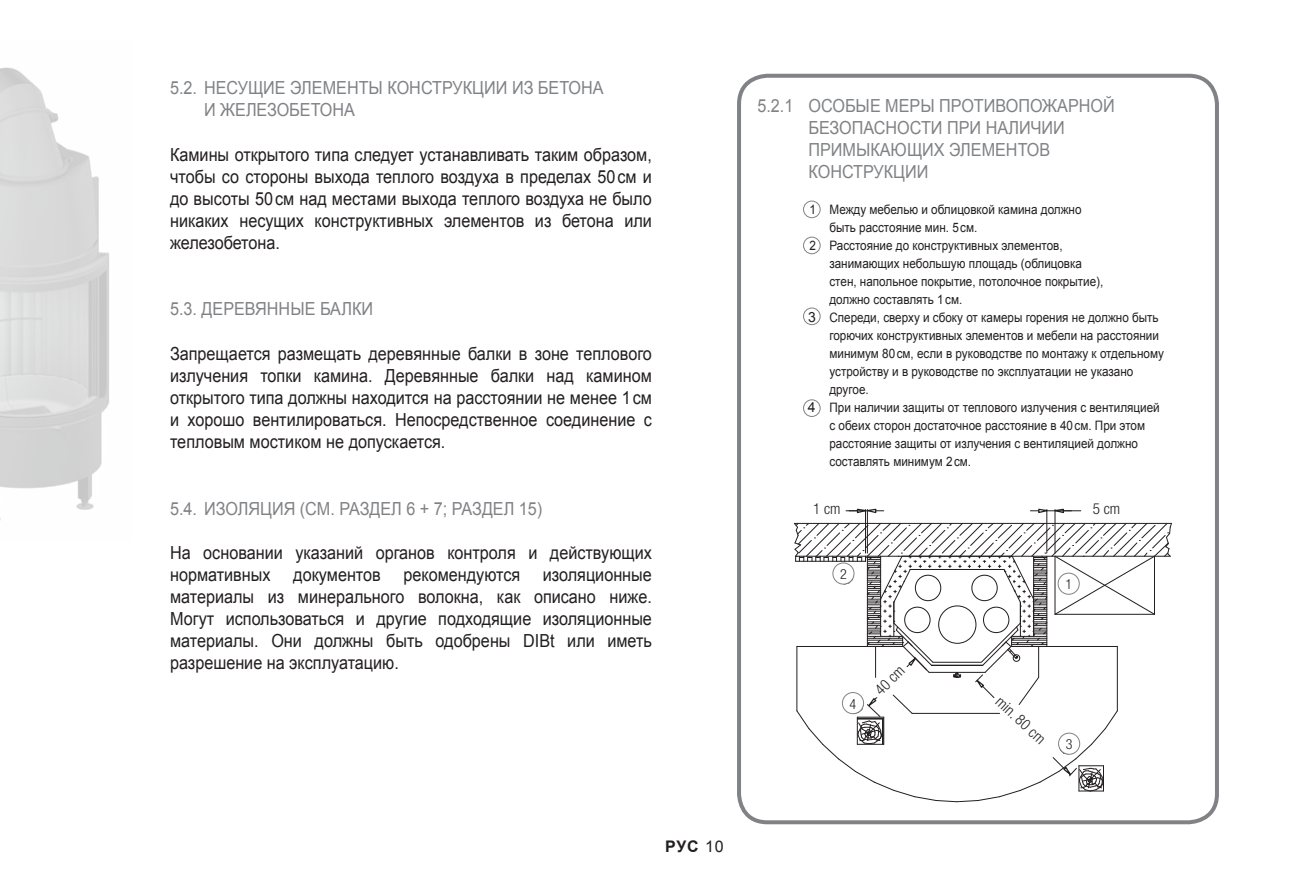
<style>
.page{position:relative;width:1304px;height:885px;background:#fff}
.page>*{position:absolute;margin:0;border:0;box-sizing:border-box;transform-origin:0 0}
.t1{font:18px/22.2px "Arial";color:#231f20;text-align:justify;scale:.9 1}
.t2{font:18px/22px "Arial";color:#808285;scale:.9 1}
.t3{font:700 16px "Arial";color:#231f20}
.t4{font:300 condensed 15.2px "Helvetica Neue";color:#231f20}
.t5{font:300 condensed 14px "Helvetica Neue";color:#231f20}
.t6{font:14px "Arial";color:#231f20}
.t7{font:13px "Arial";color:#231f20;scale:.9 1}
.s1{font-weight:400}
</style>
<div class="page">
<img style="left:0;top:67px;width:109px;height:454px">
<div style="left:737px;top:74px;width:482px;height:750px;border:4px solid #808285;border-radius:28px"></div>
<div style="left:803px;top:200px;width:18px;height:18px;border:1px solid #808285;border-radius:50%"></div>
<div style="left:803px;top:236px;width:18px;height:18px;border:1px solid #808285;border-radius:50%"></div>
<div style="left:803px;top:307px;width:18px;height:18px;border:1px solid #808285;border-radius:50%"></div>
<div style="left:803px;top:399px;width:18px;height:18px;border:1px solid #808285;border-radius:50%"></div>
<hr style="left:867px;top:509px;width:1px;height:44px;background:#231f20">
<hr style="left:865px;top:509px;width:1px;height:44px;background:#231f20">
<svg style="left:846px;top:508px;width:38px;height:6px"></svg>
<hr style="left:1055px;top:509px;width:1px;height:44px;background:#231f20">
<hr style="left:1046px;top:509px;width:1px;height:44px;background:#231f20">
<svg style="left:1030px;top:508px;width:51px;height:6px"></svg>
<svg style="left:794px;top:522px;width:378px;height:280px"></svg>
<div style="left:938px;top:605px;width:38px;height:38px;border:1px solid #231f20;border-radius:50%"></div>
<div style="left:1013px;top:654px;width:7px;height:7px;border:1px solid #231f20;border-radius:50%"></div>
<div style="left:915px;top:574px;width:26px;height:27px;border:1px solid #231f20;border-radius:50%"></div>
<div style="left:971px;top:574px;width:27px;height:27px;border:1px solid #231f20;border-radius:50%"></div>
<div style="left:983px;top:606px;width:26px;height:27px;border:1px solid #231f20;border-radius:50%"></div>
<div style="left:904px;top:606px;width:27px;height:27px;border:1px solid #231f20;border-radius:50%"></div>
<div style="left:833px;top:563px;width:21px;height:21px;background:#fff;border-radius:50%"></div>
<div style="left:832px;top:562px;width:22px;height:22px;border:1px solid #808285;border-radius:50%"></div>
<div style="left:1058px;top:573px;width:21px;height:21px;background:#fff;border-radius:50%"></div>
<div style="left:1058px;top:572px;width:22px;height:22px;border:1px solid #808285;border-radius:50%"></div>
<div style="left:842px;top:692px;width:22px;height:21px;background:#fff;border-radius:50%"></div>
<div style="left:842px;top:692px;width:22px;height:22px;border:1px solid #808285;border-radius:50%"></div>
<div style="left:1059px;top:733px;width:21px;height:21px;background:#fff;border-radius:50%"></div>
<div style="left:1058px;top:732px;width:22px;height:22px;border:1px solid #808285;border-radius:50%"></div>
<p class="t2" style="left:204px;top:77px;width:445px;text-indent:-34px">5.2. НЕСУЩИЕ ЭЛЕМЕНТЫ КОНСТРУКЦИИ ИЗ БЕТОНА<br>И ЖЕЛЕЗОБЕТОНА</p>
<p class="t1" style="left:170px;top:143px;width:537px">Камины открытого типа следует устанавливать таким образом, чтобы со стороны выхода теплого воздуха в пределах 50см и до высоты 50см над местами выхода теплого воздуха не было никаких несущих конструктивных элементов из бетона или железобетона.</p>
<p class="t2" style="left:170px;top:298px;width:227px">5.3. ДЕРЕВЯННЫЕ БАЛКИ</p>
<p class="t1" style="left:170px;top:342px;width:537px">Запрещается размещать деревянные балки в зоне теплового излучения топки камина. Деревянные балки над камином открытого типа должны находится на расстоянии не менее 1см и хорошо вентилироваться. Непосредственное соединение с тепловым мостиком не допускается.</p>
<p class="t2" style="left:170px;top:497px;width:415px">5.4. ИЗОЛЯЦИЯ (СМ. РАЗДЕЛ 6 + 7; РАЗДЕЛ 15)</p>
<p class="t1" style="left:170px;top:541px;width:537px">На основании указаний органов контроля и действующих нормативных</p>
<p class="t1" style="left:170px;top:563px;width:537px;text-indent:373px">изоляционные материалы из минерального волокна, как описано ниже.<br>Могут использоваться и другие подходящие изоляционные материалы. Они должны быть одобрены DIBt или иметь разрешение на эксплуатацию.</p>
<p class="t1" style="left:293px;top:563px;width:99px">документов</p>
<p class="t1" style="left:403px;top:563px;width:131px">рекомендуются</p>
<p class="t2" style="left:808px;top:95px;width:342px;text-indent:-51px">5.2.1 ОСОБЫЕ МЕРЫ ПРОТИВОПОЖАРНОЙ<br>БЕЗОПАСНОСТИ ПРИ НАЛИЧИИ<br>ПРИМЫКАЮЩИХ ЭЛЕМЕНТОВ<br>КОНСТРУКЦИИ</p>
<p class="t7" style="left:809px;top:201px;width:304px">1 Между мебелью и облицовкой камина должно</p>
<p class="t7" style="left:829px;top:219px;width:166px">быть расстояние мин. 5см.</p>
<p class="t7" style="left:809px;top:237px;width:283px">2 Расстояние до конструктивных элементов,</p>
<p class="t7" style="left:829px;top:255px;width:282px">занимающих небольшую площадь (облицовка</p>
<p class="t7" style="left:829px;top:273px;width:306px">стен, напольное покрытие, потолочное покрытие),</p>
<p class="t7" style="left:829px;top:291px;width:149px">должно составлять 1см.</p>
<p class="t7" style="left:829px;top:309px;width:367px">Спереди, сверху и сбоку от камеры горения не должно быть</p>
<p class="t7" style="left:829px;top:327px;width:368px">горючих конструктивных элементов и мебели на расстоянии</p>
<p class="t7" style="left:829px;top:345px;width:373px">минимум 80см, если в руководстве по монтажу к отдельному</p>
<p class="t7" style="left:829px;top:363px;width:339px">устройству и в руководстве по эксплуатации не указано</p>
<p class="t7" style="left:829px;top:381px;width:45px">другое.</p>
<p class="t7" style="left:829px;top:399px;width:369px">При наличии защиты от теплового излучения с вентиляцией</p>
<p class="t7" style="left:829px;top:417px;width:352px">с обеих сторон достаточное расстояние в 40см. При этом</p>
<p class="t7" style="left:829px;top:435px;width:344px">расстояние защиты от излучения с вентиляцией должно</p>
<p class="t7" style="left:829px;top:453px;width:159px">составлять минимум 2см.</p>
<p class="t6" style="left:808px;top:308px;width:9px">3</p>
<p class="t6" style="left:808px;top:398px;width:9px">4</p>
<p class="t4" style="left:813px;top:500px;width:29px">1 cm</p>
<p class="t4" style="left:1093px;top:500px;width:29px">5 cm</p>
<p class="t5" style="left:840px;top:566px;width:8px">2</p>
<p class="t5" style="left:850px;top:695px;width:8px">4</p>
<p class="t4" style="left:871px;top:685px;width:36px;rotate:-45deg">40 cm</p>
<p class="t5" style="left:1065px;top:576px;width:8px">1</p>
<p class="t4" style="left:1004px;top:692px;width:63px;rotate:43deg">min. 80 cm</p>
<p class="t5" style="left:1066px;top:736px;width:8px">3</p>
<p class="t3" style="left:665px;top:836px;width:60px">РУС <span class="s1">10</span></p>
</div>
